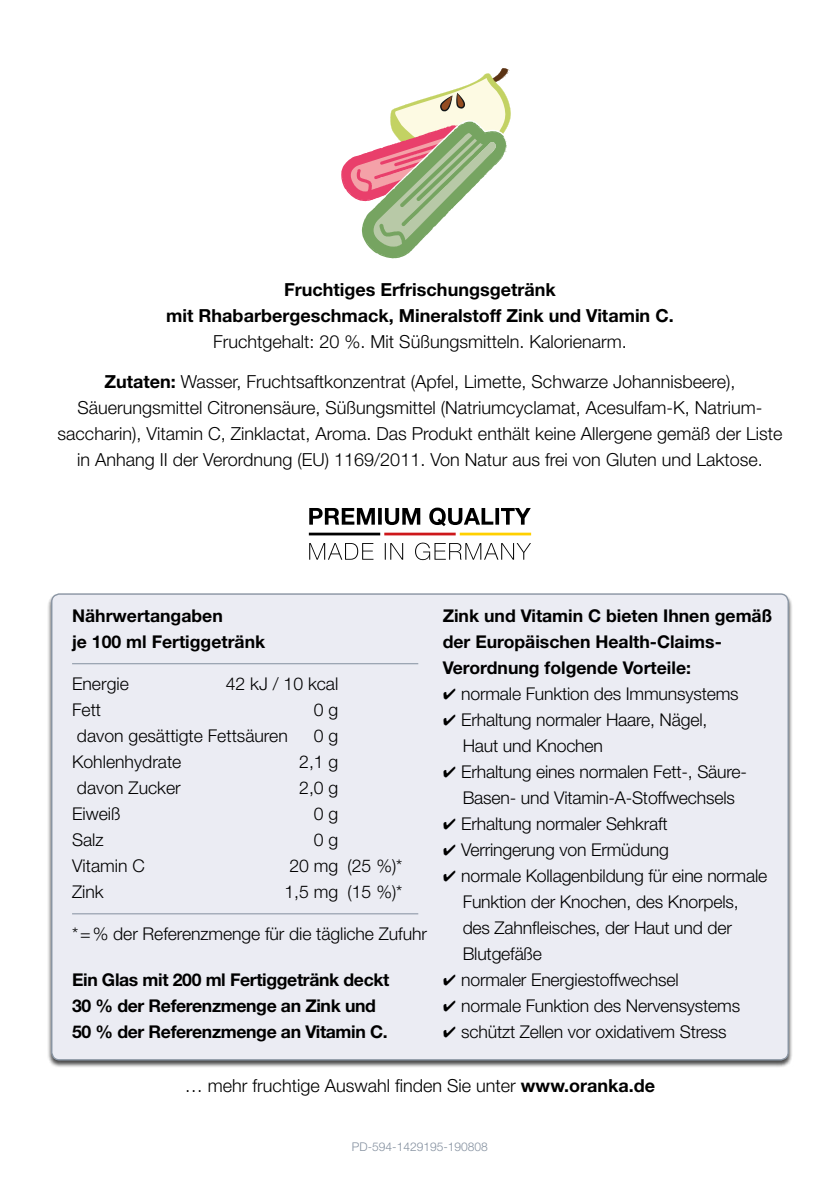
<style>
.page{position:relative;width:840px;height:1191px;background:#fff}
.page>*{position:absolute;margin:0;border:0;box-sizing:border-box;transform-origin:0 0}
.t1{font:300 18px/26px "Helvetica Neue LT Pro";color:#000;text-align:center}
.t2{font:700 18px/26px "Helvetica Neue LT Pro";color:#000;text-align:center}
.t3{font:300 17.6px/26px "Helvetica Neue LT Pro";letter-spacing:-.01em;color:#000}
.t4{font:700 17.6px/26px "Helvetica Neue LT Pro";color:#000}
.t5{font:700 17.6px/26px "Helvetica Neue LT Pro";letter-spacing:-.02em;color:#000}
.t6{font:300 12px "Helvetica Neue LT Pro";color:#84909f}
.s1{font-weight:700}
</style>
<div class="page">
<svg style="left:309px;top:542px;width:221px;height:18px"></svg>
<svg style="left:309px;top:507px;width:221px;height:19px"></svg>
<hr style="left:309px;top:532px;width:71px;height:3px;background:#000">
<hr style="left:384px;top:532px;width:71px;height:3px;background:#cd171a">
<hr style="left:459px;top:532px;width:72px;height:3px;background:#ffd000">
<svg style="left:341px;top:68px;width:170px;height:191px"></svg>
<div style="left:47px;top:593px;width:745px;height:475px;background:#000;opacity:.75"></div>
<div style="left:52px;top:594px;width:735px;height:465px;background:#eaecf3;border-radius:8px"></div>
<hr style="left:72px;top:663px;width:346px;height:1px;background:#84909f">
<hr style="left:72px;top:913px;width:346px;height:1px;background:#84909f">
<p class="t2" style="left:166px;top:276px;width:508px">Fruchtiges Erfrischungsgetränk<br>mit Rhabarbergeschmack, Mineralstoff Zink und Vitamin C.</p>
<p class="t1" style="left:213px;top:329px;width:415px">Fruchtgehalt: 20 %. Mit Süßungsmitteln. Kalorienarm.</p>
<p class="t1" style="left:58px;top:369px;width:725px"><span class="s1">Zutaten:</span> Wasser, Fruchtsaftkonzentrat (Apfel, Limette, Schwarze Johannisbeere), Säuerungsmittel Citronensäure, Süßungsmittel (Natriumcyclamat, Acesulfam-K, Natrium&shy;saccharin), Vitamin C, Zinklactat, Aroma. Das Produkt enthält keine Allergene gemäß der Liste in Anhang II der Verordnung (EU) 1169/2011. Von Natur aus frei von Gluten und Laktose.</p>
<p class="t4" style="left:72px;top:602px;width:194px">Nährwertangaben<br>je 100 ml Fertiggetränk</p>
<p class="t3" style="left:72px;top:670px;width:58px">Energie</p>
<p class="t3" style="left:226px;top:670px;width:114px">42 kJ / 10 kcal</p>
<p class="t3" style="left:72px;top:696px;width:31px">Fett</p>
<p class="t3" style="left:314px;top:696px;width:26px">0 g</p>
<p class="t3" style="left:77px;top:722px;width:212px">davon gesättigte Fettsäuren</p>
<p class="t3" style="left:314px;top:722px;width:26px">0 g</p>
<p class="t3" style="left:72px;top:748px;width:111px">Kohlenhydrate</p>
<p class="t3" style="left:299px;top:748px;width:41px">2,1 g</p>
<p class="t3" style="left:77px;top:774px;width:105px">davon Zucker</p>
<p class="t3" style="left:299px;top:774px;width:41px">2,0 g</p>
<p class="t3" style="left:72px;top:800px;width:50px">Eiweiß</p>
<p class="t3" style="left:314px;top:800px;width:26px">0 g</p>
<p class="t3" style="left:72px;top:826px;width:33px">Salz</p>
<p class="t3" style="left:314px;top:826px;width:26px">0 g</p>
<p class="t3" style="left:72px;top:852px;width:74px">Vitamin C</p>
<p class="t3" style="left:289px;top:852px;width:114px">20 mg (25 %)*</p>
<p class="t3" style="left:72px;top:878px;width:33px">Zink</p>
<p class="t3" style="left:284px;top:878px;width:119px">1,5 mg (15 %)*</p>
<p class="t3" style="left:72px;top:920px;width:356px">*=% der Referenzmenge für die tägliche Zufuhr</p>
<p class="t5" style="left:72px;top:966px;width:319px">Ein Glas mit 200 ml Fertiggetränk deckt<br>30 % der Referenzmenge an Zink und<br>50 % der Referenzmenge an Vitamin C.</p>
<p class="t4" style="left:442px;top:602px;width:331px">Zink und Vitamin C bieten Ihnen gemäß der Europäischen Health-Claims-<br>Verordnung folgende Vorteile:</p>
<p class="t3" style="left:461px;top:680px;width:307px">normale Funktion des Immunsystems<br>Erhaltung normaler Haare, Nägel,<br>Haut und Knochen<br>Erhaltung eines normalen Fett-, Säure-<br>Basen- und Vitamin-A-Stoffwechsels<br>Erhaltung normaler Sehkraft<br>Verringerung von Ermüdung<br>normale Kollagenbildung für eine normale<br>Funktion der Knochen, des Knorpels, des Zahnfleisches, der Haut und der<br>Blutgefäße<br>normaler Energiestoffwechsel<br>normale Funktion des Nervensystems schützt Zellen vor oxidativem Stress</p>
<p class="t1" style="left:185px;top:1072px;width:471px">… mehr fruchtige Auswahl finden Sie unter <span class="s1">www.oranka.de</span></p>
<p class="t6" style="left:352px;top:1139px;width:137px">PD-594-1429195-190808</p>
</div>
